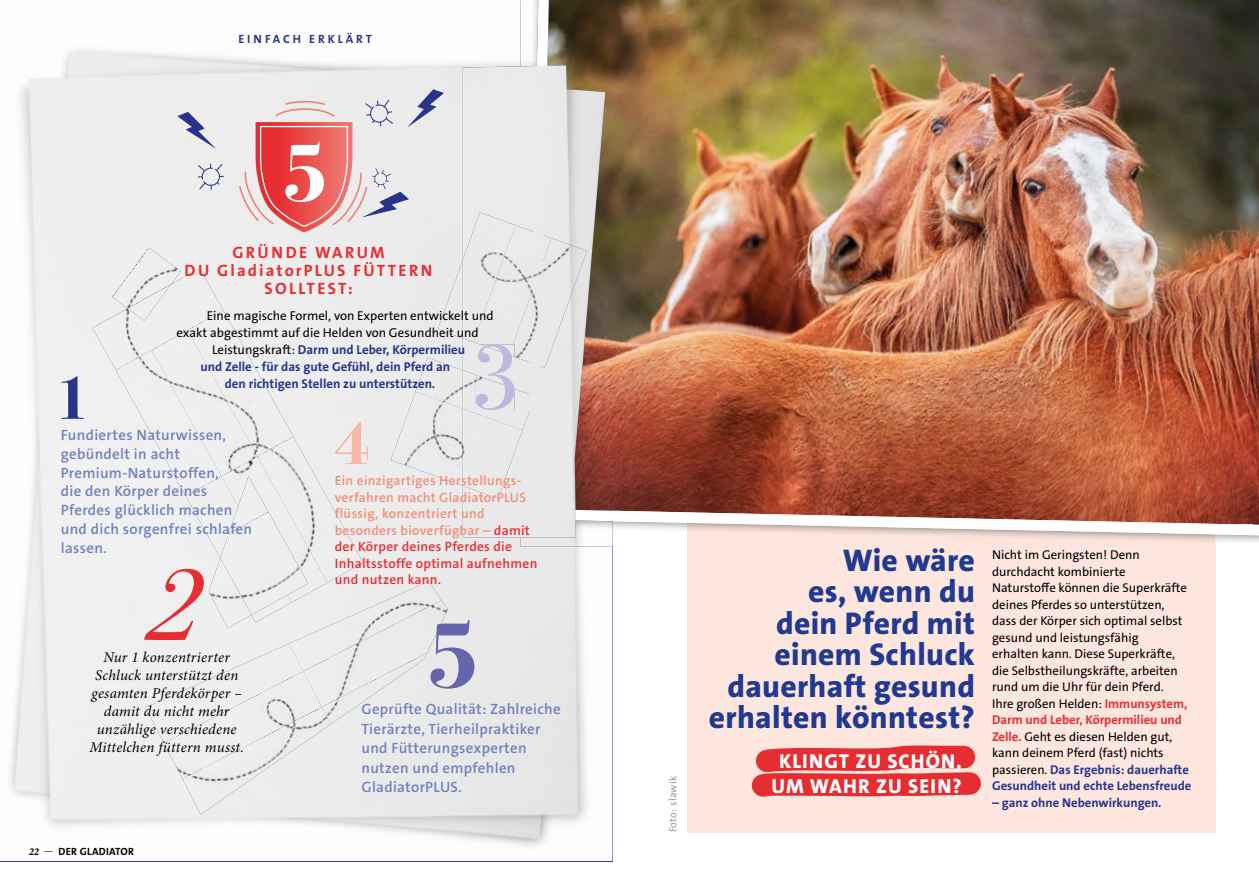
<style>
.page{position:relative;width:1259px;height:893px;background:#fff}
.page>*{position:absolute;margin:0;border:0;box-sizing:border-box;transform-origin:0 0}
.t1{font:italic 100.65px "Bodoni Svty Two ITCTT";color:#e62d31}
.t2{font:700 97.5px "Bodoni Svty Two ITCTT";color:#6465ab}
.t3{font:91.65px "Bodoni Svty Two ITCTT";color:#bcbade}
.t4{font:700 85.65px "Bodoni Svty Two ITCTT";color:#fff}
.t5{font:700 63.45px "Bodoni Svty Two ITCTT";color:#28348b}
.t6{font:700 63.45px "Bodoni Svty Two ITCTT";color:#f7b7a5}
.t7{font:800 31.5px/31.5px "The Sans B W8";letter-spacing:.01em;color:#213a8f;text-align:right}
.t8{font:800 20.25px/25.5px "The Sans B W8";letter-spacing:.055em;color:#fff;text-align:center}
.t9{font:700 16.5px/18px "The Sans B W7";letter-spacing:.135em;color:#e62d31;text-align:center}
.t10{font:600 15px/18.8px "The Sans B W6";letter-spacing:.02em;color:#7281bf}
.t11{font:italic 15px/18px "Minion Pro";letter-spacing:.015em;color:#000;text-align:center}
.t12{font:600 13.5px/16.5px "The Sans B W6";letter-spacing:.02em;color:#f18e7a}
.t13{font:700 12.9px "The Sans B W7";color:#28348b}
.t14{font:12.9px/17px "The Sans B W5 Plain";color:#000}
.t15{font:12.75px/16.5px "The Sans B W5 Plain";color:#000}
.t16{font:700 12.75px/16.5px "The Sans B W7";color:#28348b}
.t17{font:700 12.75px "The Sans B W7";color:#e62d31}
.t18{font:700 12px "The Sans B W7";letter-spacing:.24em;color:#28348b}
.t19{font:700 10.5px "The Sans B W7";letter-spacing:.025em;color:#000}
.t20{font:10.5px "The Sans B W5 Plain";letter-spacing:.02em;color:#9d9c9c}
.s1{font-family:"The Sans B W5 Plain";font-weight:400;color:#000}
.s2{font-family:"Minion Pro";font-style:italic}
.s3{font-family:"Minion Pro";font-weight:400}
.s4{color:#e62d31}
.s5{font-family:"The Sans B W7";font-weight:700;color:#e62d31}
</style>
<div class="page">
<div style="left:687px;top:484px;width:528px;height:348px;background:#fce6de"></div>
<img style="left:520px;top:535px;width:739px;height:12px">
<img style="left:520px;top:0;width:7px;height:65px">
<img style="left:687px;top:535px;width:528px;height:12px">
<img style="left:527px;top:0;width:732px;height:535px">
<img style="left:463px;top:65px;width:142px;height:472px">
<div style="left:182px;top:724px;width:149px;height:90px;background:#ececec"></div>
<div style="left:322px;top:707px;width:105px;height:17px;background:#ebebeb"></div>
<img style="left:164px;top:707px;width:158px;height:72px">
<div style="left:303px;top:600px;width:145px;height:107px;background:#ebebeb"></div>
<div style="left:146px;top:644px;width:157px;height:99px;background:#eee"></div>
<div style="left:289px;top:581px;width:152px;height:90px;background:#ececec"></div>
<img style="left:438px;top:260px;width:25px;height:78px">
<div style="left:463px;top:212px;width:52px;height:130px;background:#eaeaea"></div>
<div style="left:473px;top:225px;width:78px;height:119px;background:#eaeaea"></div>
<img style="left:513px;top:238px;width:74px;height:130px">
<img style="left:479px;top:344px;width:35px;height:13px">
<div style="left:293px;top:436px;width:70px;height:147px;background:#ededed"></div>
<div style="left:223px;top:310px;width:70px;height:146px;background:#eee"></div>
<div style="left:92px;top:268px;width:131px;height:102px;background:#efefef"></div>
<img style="left:258px;top:456px;width:69px;height:147px">
<img style="left:151px;top:330px;width:107px;height:146px">
<div style="left:186px;top:476px;width:106px;height:146px;background:#efefef"></div>
<div style="left:116px;top:350px;width:106px;height:146px;background:#efefef"></div>
<img style="left:112px;top:248px;width:69px;height:60px">
<img style="left:128px;top:284px;width:43px;height:37px">
<img style="left:209px;top:558px;width:43px;height:70px">
<img style="left:220px;top:512px;width:88px;height:103px">
<div style="left:228px;top:476px;width:40px;height:58px;background:#efefef"></div>
<img style="left:391px;top:392px;width:72px;height:94px">
<img style="left:415px;top:358px;width:48px;height:51px">
<div style="left:463px;top:430px;width:59px;height:68px;background:#eaeae9"></div>
<div style="left:463px;top:370px;width:72px;height:60px;background:#e9e9e9"></div>
<img style="left:476px;top:375px;width:38px;height:35px">
<svg style="left:177px;top:112px;width:39px;height:37px"></svg>
<svg style="left:198px;top:164px;width:26px;height:26px"></svg>
<svg style="left:238px;top:89px;width:206px;height:143px"></svg>
<svg style="left:751px;top:745px;width:230px;height:52px"></svg>
<p class="t18" style="left:238px;top:31px;width:135px">EINFACH ERKLÄRT</p>
<h3 class="t5" style="left:54px;top:345px;width:37px">1</h3>
<h3 class="t4" style="left:281px;top:101px;width:50px">5</h3>
<p class="t9" style="left:185px;top:244px;width:249px">GRÜNDE WARUM<br>DU GladiatorPLUS FÜTTERN<br>SOLLTEST:</p>
<p class="t14" style="left:177px;top:307px;width:319px;text-indent:30px">Eine magische Formel, von Experten entwickelt und exakt abgestimmt auf die Helden von Gesundheit und</p>
<p class="t13" style="left:212px;top:341px;width:255px"><span class="s1">Leistungskraft:</span> Darm und Leber, Körpermilieu</p>
<p class="t13" style="left:200px;top:358px;width:251px">und Zelle - für das gute Gefühl, dein Pferd an</p>
<p class="t13" style="left:225px;top:375px;width:212px">den richtigen Stellen zu unterstützen.</p>
<h3 class="t3" style="left:471px;top:303px;width:50px">3</h3>
<p class="t10" style="left:61px;top:426px;width:193px">Fundiertes Naturwissen, gebündelt in acht<br>Premium-Naturstoffen,<br>die den Körper deines<br>Pferdes glücklich machen und dich sorgenfrei schlafen lassen.</p>
<h1 class="t1" style="left:148px;top:518px;width:54px">2</h1>
<p class="t11" style="left:89px;top:648px;width:156px">Nur 1 konzentrierter<br>Schluck unterstützt den gesamten Pferdekörper – damit du nicht mehr unzählige verschiedene<br>Mittelchen füttern musst.</p>
<p class="t19" style="left:29px;top:844px;width:107px"><span class="s2">22</span> <span class="s3">—</span> DER GLADIATOR</p>
<h3 class="t6" style="left:334px;top:390px;width:37px">4</h3>
<p class="t12" style="left:335px;top:472px;width:204px">Ein einzigartiges Herstellungs&shy;verfahren macht GladiatorPLUS flüssig, konzentriert und besonders bioverfügbar – <span class="s4">damit der Körper deines Pferdes die<br>Inhaltsstoffe optimal aufnehmen und nutzen kann.</span></p>
<h2 class="t2" style="left:425px;top:574px;width:56px">5</h2>
<p class="t10" style="left:361px;top:700px;width:201px;line-height:19.5px">Geprüfte Qualität: Zahl reiche<br>Tierärzte, Tierheilpraktiker und Fütterungsexperten nutzen und empfehlen<br>GladiatorPLUS.</p>
<p class="t20" style="left:666px;top:832px;width:58px;rotate:-90deg">Foto: slawik</p>
<h3 class="t7" style="left:709px;top:544px;width:267px">Wie wäre<br>es, wenn du<br>dein Pferd mit einem Schluck dauerhaft gesund erhalten könntest?</h3>
<p class="t15" style="left:992px;top:547px;width:197px">Nicht im Geringsten! Denn durchdacht kombinierte<br>Naturstoffe können die Superkräfte deines Pferdes so unterstützen, dass der Körper sich optimal selbst gesund und leistungsfähig erhalten kann. Diese Super kräfte, die Selbstheilungskräfte, arbeiten rund um die Uhr für dein Pferd.<br>Ihre großen Helden: <span class="s5">Immunsystem,</span></p>
<p class="t17" style="left:992px;top:711px;width:191px">Darm und Leber, Körpermilieu und</p>
<p class="t15" style="left:992px;top:728px;width:182px"><span class="s5">Zelle.</span> Geht es diesen Helden gut, kann deinem Pferd (fast) nichts</p>
<p class="t16" style="left:992px;top:761px;width:201px"><span class="s1">passieren.</span> Das Ergebnis: dauerhafte<br>Gesundheit und echte Lebensfreude</p>
<p class="t16" style="left:992px;top:794px;width:171px">– ganz ohne Nebenwirkungen.</p>
<h3 class="t8" style="left:771px;top:748px;width:192px">KLINGT ZU SCHÖN,<br>UM WAHR ZU SEIN?</h3>
</div>
